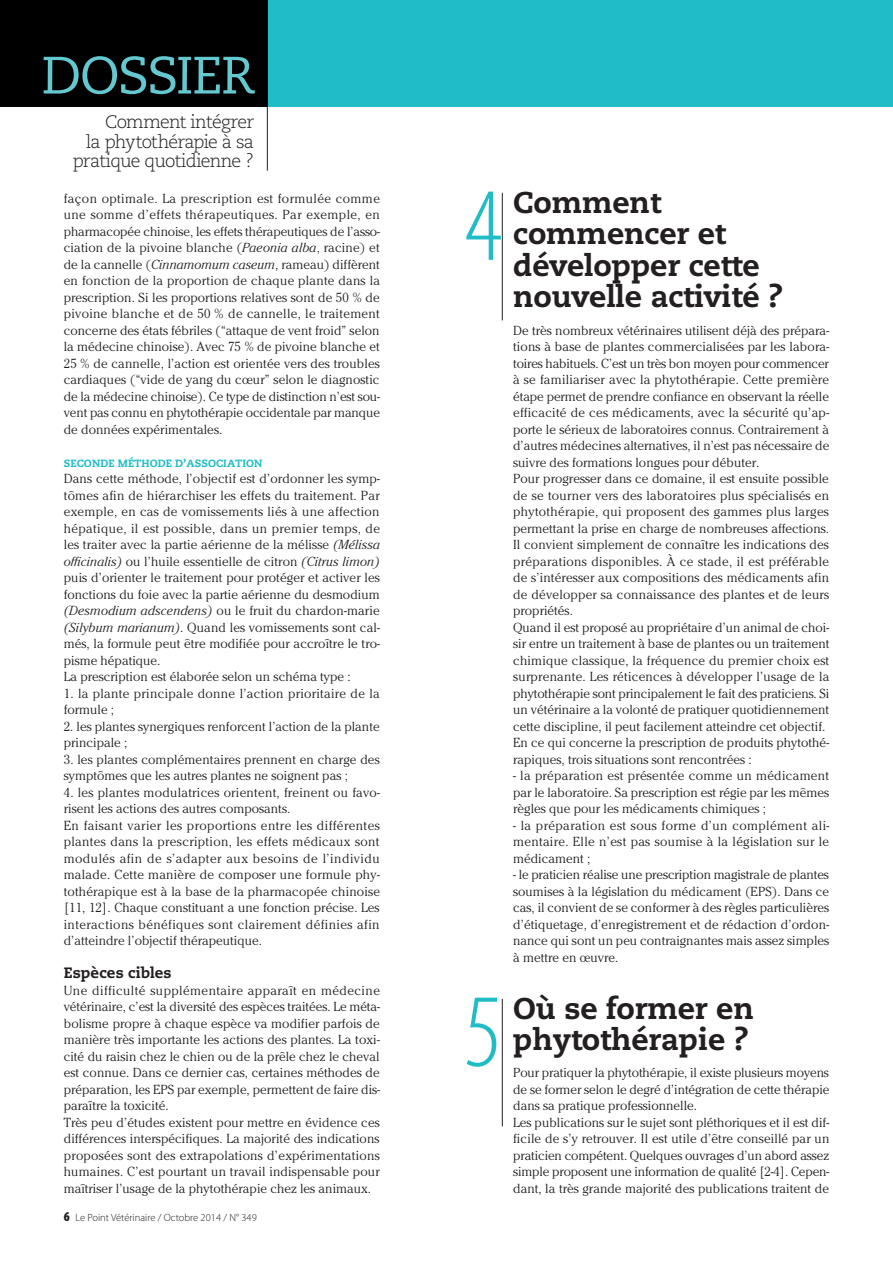
<style>
.page{position:relative;width:893px;height:1263px;background:#fff}
.page>*{position:absolute;margin:0;border:0;box-sizing:border-box;transform-origin:0 0}
.t1{font:300 condensed 105px "Myriad Pro";color:#21bdc6}
.t2{font:52.5px "Caecilia";letter-spacing:-.03em;color:#63c8cf}
.t3{font:800 30px/31.5px "Caecilia";letter-spacing:-.005em;color:#231f20}
.t4{font:300 18px/19.5px "Caecilia";letter-spacing:-.045em;color:#231f20;text-align:right}
.t5{font:800 15px "Caecilia";letter-spacing:.005em;color:#231f20}
.t6{font:300 13.05px/16.5px "Cheltenham";letter-spacing:.005em;color:#231f20}
.t7{font:300 13.05px/16.5px "Cheltenham";letter-spacing:.025em;color:#231f20}
.t8{font:300 10.5px "Myriad Pro";color:#231f20}
.t9{font:800 10.5px "Caecilia";letter-spacing:.005em;color:#21bdc6}
.s1{font-style:italic}
.s2{font-weight:900;font-stretch:condensed;font-size:13.5px}
</style>
<div class="page">
<div style="left:267px;top:0;width:626px;height:106px;background:#21bdc6"></div>
<hr style="left:267px;top:0;width:1px;height:171px;background:#231f20">
<div style="left:0;top:0;width:268px;height:106px;background:#000"></div>
<hr style="left:502px;top:193px;width:1px;height:127px;background:#231f20">
<hr style="left:502px;top:999px;width:1px;height:127px;background:#231f20">
<h2 class="t2" style="left:41px;top:45px;width:215px">DOSSIER</h2>
<h3 class="t4" style="left:73px;top:112px;width:183px">Comment intégrer<br>la phytothérapie à sa pratique quotidienne ?</h3>
<p class="t6" style="left:64px;top:190px;width:318px;text-align:justify">façon optimale. La prescription est formulée comme une somme d’effets thérapeutiques. Par exemple, en pharmacopée chinoise, les effets thérapeutiques de l’asso&shy;ciation de la pivoine blanche (<span class="s1">Paeonia alba</span>, racine) et de la cannelle (<span class="s1">Cinnamomum caseum</span>, rameau) diffèrent en fonction de la proportion de chaque plante dans la prescription. Si les proportions relatives sont de 50 % de pivoine blanche et de 50 % de cannelle, le traitement concerne des états fébriles (“attaque de vent froid” selon la médecine chinoise). Avec 75 % de pivoine blanche et 25 % de cannelle, l’action est orientée vers des troubles cardiaques (“vide de yang du cœur” selon le diagnostic de la médecine chinoise). Ce type de distinction n’est sou&shy;vent pas connu en phytothérapie occidentale par manque de données expérimentales.</p>
<p class="t9" style="left:64px;top:456px;width:63px">Seconde mét</p>
<p class="t9" style="left:142px;top:456px;width:123px">hode d’association</p>
<p class="t6" style="left:64px;top:470px;width:318px">Dans cette méthode, l’objectif est d’ordonner les symp&shy;tômes afin de hiérarchiser les effets du traitement. Par exemple, en cas de vomissements liés à une affection hépatique, il est possible, dans un premier temps, de les traiter avec la partie aérienne de la mélisse <span class="s1">(Mélissa officinalis)</span> ou l’huile essentielle de citron <span class="s1">(Citrus limon) </span>puis d’orienter le traitement pour protéger et activer les fonctions du foie avec la partie aérienne du desmodium <span class="s1">(Desmodium adscendens)</span> ou le fruit du chardon-marie <span class="s1">(Silybum marianum)</span>. Quand les vomissements sont cal&shy;més, la formule peut être modifiée pour accroître le tro&shy;pisme hépatique.<br>La prescription est élaborée selon un schéma type :</p>
<p class="t7" style="left:64px;top:685px;width:318px">1. la plante principale donne l’action prioritaire de la formule ;</p>
<p class="t6" style="left:64px;top:718px;width:317px">2. les plantes synergiques renforcent l’action de la plante principale ;</p>
<p class="t6" style="left:64px;top:751px;width:318px">3. les plantes complémentaires prennent en charge des symptômes que les autres plantes ne soignent pas ;</p>
<p class="t6" style="left:64px;top:784px;width:318px">4. les plantes modulatrices orientent, freinent ou favo&shy;risent les actions des autres composants.<br>En faisant varier les proportions entre les différentes plantes dans la prescription, les effets médicaux sont modulés afin de s’adapter aux besoins de l’individu malade. Cette manière de composer une formule phy&shy;tothérapique est à la base de la pharmacopée chinoise [11, 12]. Chaque constituant a une fonction précise. Les interactions bénéfiques sont clairement définies afin d’atteindre l’objectif thérapeutique.</p>
<p class="t5" style="left:64px;top:963px;width:109px">Espèces cibles</p>
<p class="t6" style="left:64px;top:982px;width:318px">Une difficulté supplémentaire apparaît en médecine vétérinaire, c’est la diversité des espèces traitées. Le méta&shy;bolisme propre à chaque espèce va modifier parfois de manière très importante les actions des plantes. La toxi&shy;cité du raisin chez le chien ou de la prêle chez le cheval est connue. Dans ce dernier cas, certaines méthodes de préparation, les EPS par exemple, permettent de faire dis&shy;paraître la toxicité.<br>Très peu d’études existent pour mettre en évidence ces différences interspécifiques. La majorité des indications proposées sont des extrapolations d’expérimentations humaines. C’est pourtant un travail indispensable pour maîtriser l’usage de la phytothérapie chez les animaux.</p>
<p class="t8" style="left:64px;top:1211px;width:195px"><span class="s2">6</span> Le Point Vétérinaire / Octobre 2014 / N° 349</p>
<h1 class="t1" style="left:464px;top:163px;width:39px">4</h1>
<h1 class="t1" style="left:464px;top:969px;width:39px">5</h1>
<h3 class="t3" style="left:513px;top:186px;width:271px">Comment commencer et développer cette nouvelle activité ?</h3>
<p class="t6" style="left:513px;top:322px;width:318px">De très nombreux vétérinaires utilisent déjà des prépara&shy;tions à base de plantes commercialisées par les labora&shy;toires habituels. C’est un très bon moyen pour commencer à se familiariser avec la phytothérapie. Cette première étape permet de prendre confiance en observant la réelle efficacité de ces médicaments, avec la sécurité qu’ap&shy;porte le sérieux de laboratoires connus. Contrairement à d’autres médecines alternatives, il n’est pas nécessaire de suivre des formations longues pour débuter.<br>Pour progresser dans ce domaine, il est ensuite possible de se tourner vers des laboratoires plus spécialisés en phytothérapie, qui proposent des gammes plus larges permettant la prise en charge de nombreuses affections.<br>Il convient simplement de connaître les indications des préparations disponibles. À ce stade, il est préférable de s’intéresser aux compositions des médicaments afin de développer sa connaissance des plantes et de leurs propriétés.<br>Quand il est proposé au propriétaire d’un animal de choi&shy;sir entre un traitement à base de plantes ou un traitement chimique classique, la fréquence du premier choix est surprenante. Les réticences à développer l’usage de la phytothérapie sont principalement le fait des praticiens. Si un vétérinaire a la volonté de pratiquer quotidiennement cette discipline, il peut facilement atteindre cet objectif.<br>En ce qui concerne la prescription de produits phytothé&shy;rapiques, trois situations sont rencontrées :</p>
<p class="t6" style="left:513px;top:767px;width:318px;text-align:justify">- la préparation est présentée comme un médicament par le laboratoire. Sa prescription est régie par les mêmes règles que pour les médicaments chimiques ;</p>
<p class="t6" style="left:513px;top:817px;width:318px;text-align:justify">- la préparation est sous forme d’un complément ali&shy;mentaire. Elle n’est pas soumise à la législation sur le médicament ;</p>
<p class="t6" style="left:513px;top:866px;width:318px;text-align:justify">- le praticien réalise une prescription magistrale de plantes soumises à la législation du médicament (EPS). Dans ce cas, il convient de se conformer à des règles particulières d’étiquetage, d’enregistrement et de rédaction d’ordon&shy;nance qui sont un peu contraignantes mais assez simples à mettre en œuvre.</p>
<h3 class="t3" style="left:513px;top:992px;width:242px">Où se former en phytothérapie ?</h3>
<p class="t6" style="left:513px;top:1064px;width:318px">Pour pratiquer la phytothérapie, il existe plusieurs moyens de se former selon le degré d’intégration de cette thérapie dans sa pratique professionnelle.<br>Les publications sur le sujet sont pléthoriques et il est dif&shy;ficile de s’y retrouver. Il est utile d’être conseillé par un praticien compétent. Quelques ouvrages d’un abord assez simple proposent une information de qualité [2-4]. Cepen&shy;dant, la très grande majorité des publications traitent de</p>
</div>
